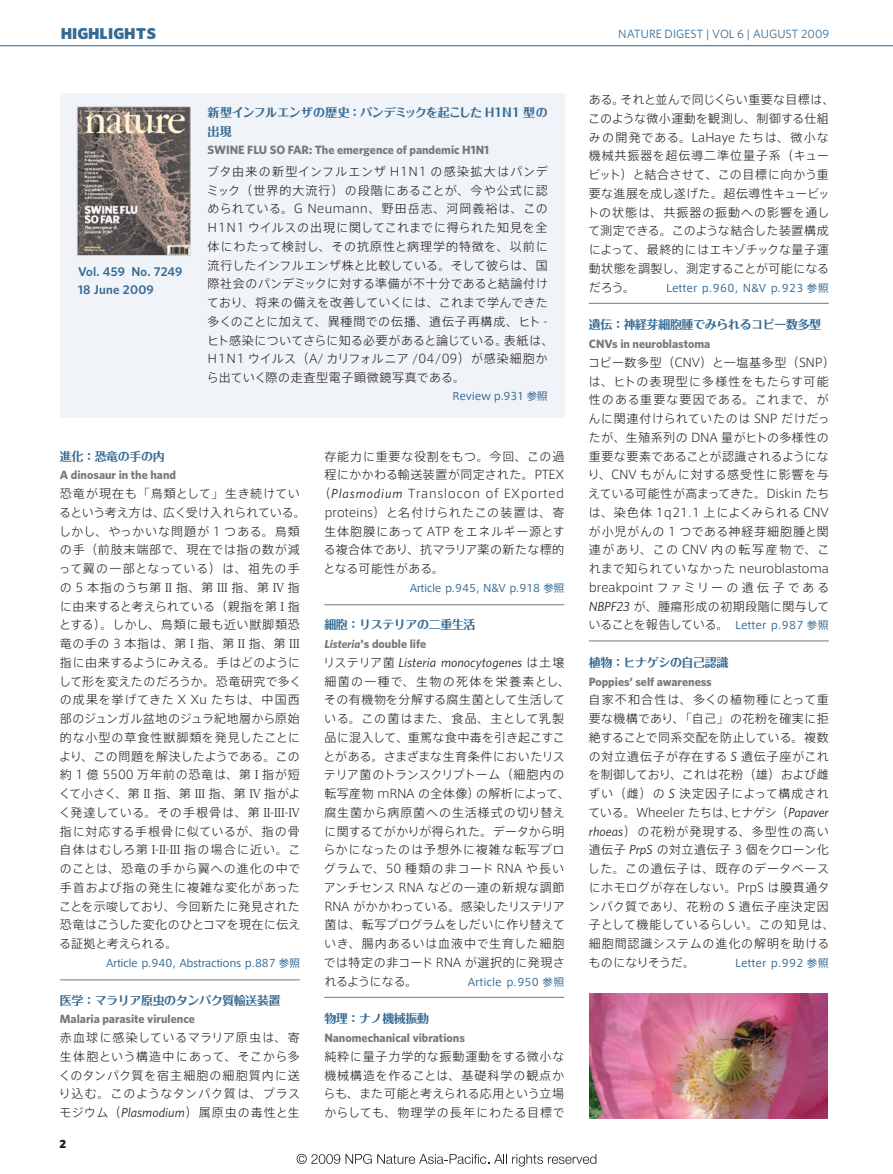
<style>
.page{position:relative;width:893px;height:1174px;background:#fff}
.page>*{position:absolute;margin:0;border:0;box-sizing:border-box;transform-origin:0 0}
.t1{font:900 15.75px "Whitney";letter-spacing:.01em;color:#356a93}
.t2{font:italic 13.2px "Whitney";letter-spacing:.005em;color:#231f20}
.t3{font:600 12.75px/18px "Whitney";letter-spacing:.02em;color:#356a93}
.t4{font:700 12.15px "Whitney";color:#76787b}
.t5{font:300 12px/18.8px "Axis Std";letter-spacing:.04em;color:#231f20}
.t6{font:700 12px/19.5px "Folk Pro";letter-spacing:-.035em;color:#356a93}
.t7{font:12px "Whitney";color:#356a93}
.t8{font:300 12px "Axis Std";letter-spacing:.02em;color:#231f20}
.t9{font:300 12px "Axis Std";letter-spacing:.07em;color:#231f20}
.t10{font:300 12px "Axis Std";letter-spacing:.01em;color:#231f20}
.t11{font:900 12px "Whitney";color:#231f20}
.t12{font:10.5px "Axis Std";letter-spacing:-.01em;color:#356a93}
.t13{font:10.5px "Axis Std";letter-spacing:-.04em;color:#356a93}
.t14{font:10.5px "Axis Std";letter-spacing:.015em;color:#356a93}
.s1{font-family:"Koz Min Pro"}
.s2{font-family:"Whitney";font-weight:400;font-style:italic;font-size:13.2px}
.s3{font-style:italic;font-size:11.55px}
.s4{font-family:"Axis Std";font-weight:300;font-style:normal;font-size:12px}
.s5{font-weight:300;font-size:12px;color:#231f20}
</style>
<div class="page">
<hr style="left:60px;top:979px;width:240px;height:1px;background:#76787b">
<hr style="left:324px;top:604px;width:240px;height:1px;background:#76787b">
<hr style="left:324px;top:997px;width:240px;height:1px;background:#76787b">
<hr style="left:589px;top:303px;width:240px;height:1px;background:#76787b">
<hr style="left:589px;top:640px;width:240px;height:1px;background:#76787b">
<div style="left:60px;top:94px;width:505px;height:324px;background:#f0f3f8"></div>
<img style="left:79px;top:108px;width:110px;height:146px">
<div style="left:77px;top:106px;width:114px;height:150px;border:1px solid #d1d2d4"></div>
<img style="left:589px;top:993px;width:238px;height:125px">
<hr style="left:0;top:45px;width:893px;height:1px;background:#356a93">
<svg style="left:297px;top:1153px;width:43px;height:10px"></svg>
<svg style="left:346px;top:1153px;width:250px;height:13px"></svg>
<h1 class="t1" style="left:61px;top:24px;width:97px">HIGHLIGHTS</h1>
<p class="t7" style="left:618px;top:27px;width:212px">NATURE DIGEST | VOL 6 | AUGUST 2009</p>
<p class="t3" style="left:78px;top:262px;width:106px">Vol. 459 No. 7249<br>18 June 2009</p>
<p class="t6" style="left:208px;top:101px;width:341px">新型インフルエンザの歴史：パンデミックを起こした H1N1 型の出現</p>
<p class="t4" style="left:208px;top:143px;width:283px">SWINE FLU SO FAR: The emergence of pandemic H1N1</p>
<p class="t5" style="left:207px;top:161px;width:348px">ブタ由来の新型インフルエンザ H1N1 の感染拡大はパンデミック（世界的大流行）の段階にあることが、今や公式に認められている。G Neumann、野田岳志、河岡義裕は、この<br>H1N1 ウイルスの出現に関してこれまでに得られた知見を全体にわたって検討し、その抗原性と病理学的特徴を、以前に流行したインフルエンザ株と比較している。そして彼らは、国際社会のパンデミックに対する準備が不十分であると結論付けており、将来の備えを改善していくには、これまで学んできた多くのことに加えて、異種間での伝播、遺伝子再構成、ヒト -ヒト感染についてさらに知る必要があると論じている。表紙は、<br>H1N1 ウイルス（A/ カリフォルニア /04/09）が感染細胞から出ていく際の走査型電子顕微鏡写真である。</p>
<p class="t12" style="left:452px;top:388px;width:97px">Review p.931 参照</p>
<p class="t6" style="left:60px;top:444px;width:106px">進化：恐竜の手の内</p>
<p class="t4" style="left:60px;top:468px;width:118px">A dinosaur in the hand</p>
<p class="t5" style="left:59px;top:483px;width:249px">恐竜が現在も「鳥類として」生き続けているという考え方は、広く受け入れられている。しかし、やっかいな問題が 1 つある。鳥類の手（前肢末端部で、現在では指の数が減って翼の一部となっている）は、祖先の手の 5 本指のうち第 <span class="s1">II</span> 指、第 <span class="s1">III</span> 指、第 <span class="s1">IV</span> 指に由来すると考えられている（親指を第 <span class="s1">I</span> 指とする）。しかし、鳥類に最も近い獣脚類恐竜の手の 3 本指は、第 <span class="s1">I</span> 指、第 <span class="s1">II</span> 指、第 <span class="s1">III</span>指に由来するようにみえる。手はどのようにして形を変えたのだろうか。恐竜研究で多くの成果を挙げてきた X Xu たちは、中国西部のジュンガル盆地のジュラ紀地層から原始的な小型の草食性獣脚類を発見したことにより、この問題を解決したようである。この約 1 億 5500 万年前の恐竜は、第 <span class="s1">I</span> 指が短くて小さく、第 <span class="s1">II</span> 指、第 <span class="s1">III</span> 指、第 <span class="s1">IV</span> 指がよく発達している。その手根骨は、第 <span class="s1">II</span>-<span class="s1">III</span>-<span class="s1">IV</span>指に対応する手根骨に似ているが、指の骨自体はむしろ第 <span class="s1">I</span>-<span class="s1">II</span>-<span class="s1">III</span> 指の場合に近い。このことは、恐竜の手から翼への進化の中で手首および指の発生に複雑な変化があったことを示唆しており、今回新たに発見された恐竜はこうした変化のひとコマを現在に伝える証拠と考えられる。</p>
<p class="t13" style="left:106px;top:955px;width:195px">Article p.940, Abstractions p.887 参照</p>
<p class="t6" style="left:60px;top:988px;width:222px">医学：マラリア原虫のタンパク質輸送装置</p>
<p class="t4" style="left:60px;top:1011px;width:136px">Malaria parasite virulence</p>
<p class="t5" style="left:59px;top:1027px;width:243px;text-align:justify">赤血球に感染しているマラリア原虫は、寄生体胞という構造中にあって、そこから多くのタンパク質を宿主細胞の細胞質内に送り込む。このようなタンパク質は、プラスモジウム（<span class="s2">Plasmodium</span>）属原虫の毒性と生</p>
<p class="t11" style="left:60px;top:1136px;width:8px">2</p>
<p class="t9" style="left:324px;top:447px;width:242px">存能力に重要な役割をもつ。今回、この過</p>
<p class="t5" style="left:324px;top:465px;width:241px">程にかかわる輸送装置が同定された。PTEX</p>
<p class="t5" style="left:318px;top:483px;width:248px">（<span class="s2">Plasmodium</span> Translocon of EXported</p>
<p class="t5" style="left:324px;top:502px;width:242px">proteins）と名付けられたこの装置は、寄</p>
<p class="t5" style="left:324px;top:521px;width:242px">生体胞膜にあって ATP をエネルギー源とす</p>
<p class="t8" style="left:324px;top:541px;width:242px">る複合体であり、抗マラリア薬の新たな標的</p>
<p class="t10" style="left:324px;top:559px;width:122px">となる可能性がある。</p>
<p class="t13" style="left:410px;top:580px;width:156px">Article p.945, N&amp;V p.918 参照</p>
<p class="t6" style="left:324px;top:613px;width:153px">細胞：リステリアの二重生活</p>
<p class="t4" style="left:324px;top:636px;width:103px"><span class="s3">Listeria</span>'s double life</p>
<p class="t2" style="left:323px;top:654px;width:243px"><span class="s4">リステリア菌</span> Listeria monocytogenes <span class="s4">は土壌</span></p>
<p class="t5" style="left:323px;top:671px;width:248px">細菌の一種で、生物の死体を栄養素とし、その有機物を分解する腐生菌として生活している。この菌はまた、食品、主として乳製品に混入して、重篤な食中毒を引き起こすことがある。さまざまな生育条件においたリステリア菌のトランスクリプトーム（細胞内の転写産物 mRNA の全体像）の解析によって、腐生菌から病原菌への生活様式の切り替えに関するてがかりが得られた。データから明らかになったのは予想外に複雑な転写プログラムで、50 種類の非コード RNA や長いアンチセンス RNA などの一連の新規な調節<br>RNA がかかわっている。感染したリステリア菌は、転写プログラムをしだいに作り替えていき、腸内あるいは血液中で生育した細胞では特定の非コード RNA が選択的に発現されるようになる。</p>
<p class="t12" style="left:468px;top:974px;width:98px">Article p.950 参照</p>
<p class="t6" style="left:324px;top:1007px;width:106px">物理：ナノ機械振動</p>
<p class="t4" style="left:324px;top:1030px;width:142px">Nanomechanical vibrations</p>
<p class="t5" style="left:323px;top:1046px;width:243px;text-align:justify">純粋に量子力学的な振動運動をする微小な機械構造を作ることは、基礎科学の観点からも、また可能と考えられる応用という立場からしても、物理学の長年にわたる目標で</p>
<p class="t5" style="left:587px;top:90px;width:249px">ある。それと並んで同じくらい重要な目標は、このような微小運動を観測し、制御する仕組みの開発である。LaHaye たちは、微小な機械共振器を超伝導二準位量子系（キュービット）と結合させて、この目標に向かう重要な進展を成し遂げた。超伝導性キュービットの状態は、共振器の振動への影響を通して測定できる。このような結合した装置構成によって、最終的にはエキゾチックな量子運動状態を調製し、測定することが可能になるだろう。</p>
<p class="t14" style="left:666px;top:280px;width:164px">Letter p.960, N&amp;V p.923 参照</p>
<p class="t6" style="left:589px;top:313px;width:234px">遺伝：神経芽細胞腫でみられるコピー数多型</p>
<p class="t4" style="left:589px;top:336px;width:123px">CNVs in neuroblastoma</p>
<p class="t5" style="left:588px;top:352px;width:249px">コピー数多型（CNV）と一塩基多型（SNP）は、ヒトの表現型に多様性をもたらす可能性のある重要な要因である。これまで、がんに関連付けられていたのは SNP だけだったが、生殖系列の DNA 量がヒトの多様性の重要な要素であることが認識されるようになり、CNV もがんに対する感受性に影響を与えている可能性が高まってきた。Diskin たちは、染色体 1q21.1 上によくみられる CNVが小児がんの 1 つである神経芽細胞腫と関連があり、この CNV 内の転写産物で、これまで知られていなかった neuroblastoma breakpoint ファミリーの遺伝子である<br><span class="s2">NBPF23</span> が、腫瘍形成の初期段階に関与して</p>
<p class="t12" style="left:589px;top:617px;width:242px"><span class="s5">いることを報告している。</span> Letter p.987 参照</p>
<p class="t6" style="left:589px;top:651px;width:141px">植物：ヒナゲシの自己認識</p>
<p class="t4" style="left:589px;top:674px;width:125px">Poppies’ self awareness</p>
<p class="t5" style="left:588px;top:690px;width:248px">自家不和合性は、多くの植物種にとって重要な機構であり、「自己」の花粉を確実に拒絶することで同系交配を防止している。複数の対立遺伝子が存在する <span class="s2">S</span> 遺伝子座がこれを制御しており、これは花粉（雄）および雌ずい（雌）の <span class="s2">S</span> 決定因子によって構成されている。Wheeler たちは、ヒナゲシ（<span class="s2">Papaver rhoeas</span>）の花粉が発現する、多型性の高い遺伝子 <span class="s2">PrpS</span> の対立遺伝子 3 個をクローン化した。この遺伝子は、既存のデータベースにホモログが存在しない。PrpS は膜貫通タンパク質であり、花粉の <span class="s2">S</span> 遺伝子座決定因子として機能しているらしい。この知見は、細胞間認識システムの進化の解明を助けるものになりそうだ。</p>
<p class="t12" style="left:735px;top:955px;width:95px">Letter p.992 参照</p>
</div>
